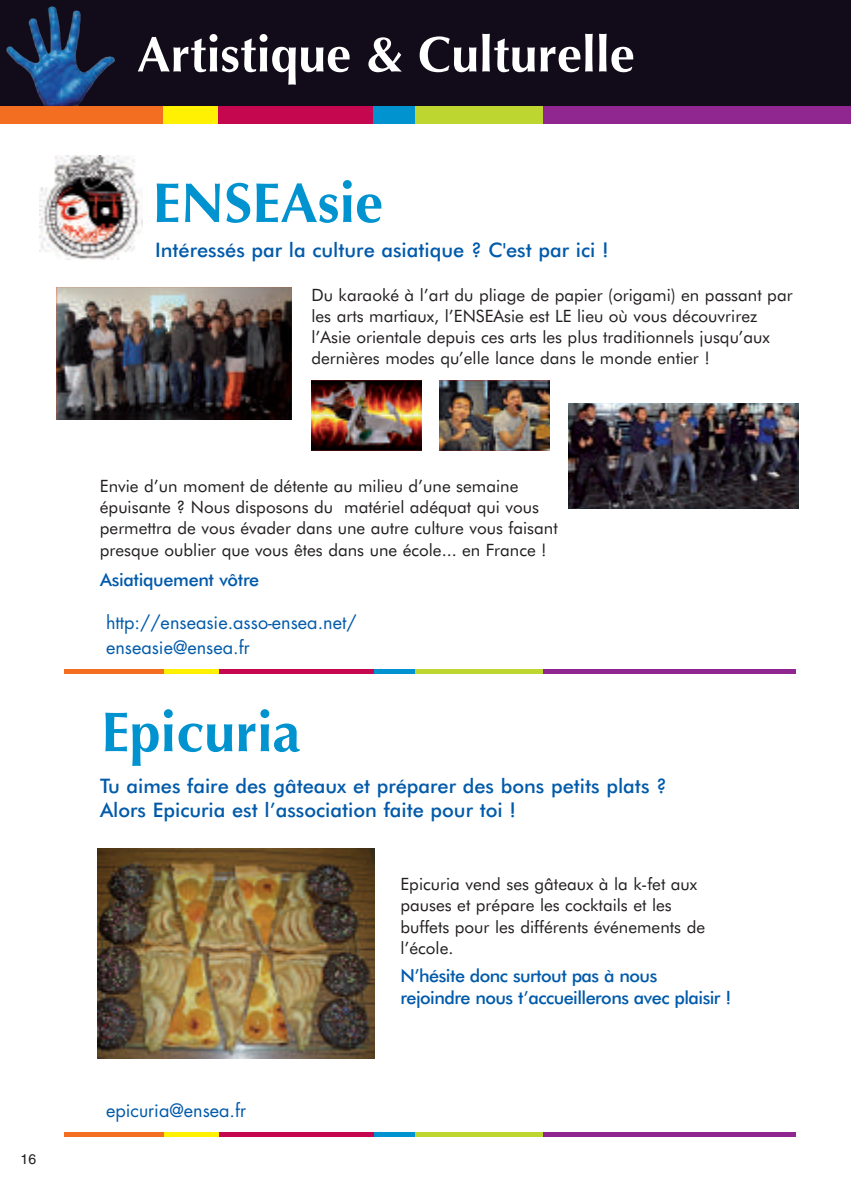
<style>
.page{position:relative;width:851px;height:1191px;background:#fff}
.page>*{position:absolute;margin:0;border:0;box-sizing:border-box;transform-origin:0 0}
.t1{font:700 56px "Optima";color:#0093d0}
.t2{font:700 50px "Optima";color:#fff}
.t3{font:500 20px/24px "Futura BT";color:#015aaa}
.t4{font:500 18px/21.6px "Futura BT";letter-spacing:-.03em;color:#015aaa}
.t5{font:18px "Futura";color:#015aaa}
.t6{font:17px/21.2px "Futura BT";color:#231f20}
.t7{font:14px "Helvetica";color:#231f20}
</style>
<div class="page">
<img style="left:57px;top:288px;width:234px;height:132px">
<img style="left:311px;top:380px;width:110px;height:70px">
<img style="left:439px;top:380px;width:110px;height:70px">
<img style="left:568px;top:403px;width:230px;height:106px">
<img style="left:98px;top:848px;width:276px;height:211px">
<div style="left:0;top:0;width:850px;height:113px;background:#120b19"></div>
<div style="left:0;top:106px;width:850px;height:18px;background:#90268f"></div>
<div style="left:0;top:106px;width:192px;height:18px;background:#f36e21"></div>
<div style="left:163px;top:106px;width:56px;height:18px;background:#fff101"></div>
<div style="left:370px;top:106px;width:46px;height:18px;background:#0093d0"></div>
<div style="left:415px;top:106px;width:127px;height:18px;background:#bed630"></div>
<div style="left:218px;top:106px;width:154px;height:18px;background:#c50750"></div>
<div style="left:64px;top:1132px;width:731px;height:5px;background:#90268f"></div>
<div style="left:64px;top:1132px;width:469px;height:5px;background:#f36e21"></div>
<div style="left:164px;top:1132px;width:55px;height:5px;background:#fff101"></div>
<div style="left:371px;top:1132px;width:46px;height:5px;background:#0093d0"></div>
<div style="left:415px;top:1132px;width:127px;height:5px;background:#bed630"></div>
<div style="left:219px;top:1132px;width:154px;height:5px;background:#c50750"></div>
<div style="left:64px;top:669px;width:731px;height:5px;background:#90268f"></div>
<div style="left:64px;top:669px;width:469px;height:5px;background:#f36e21"></div>
<div style="left:164px;top:669px;width:55px;height:5px;background:#fff101"></div>
<div style="left:371px;top:669px;width:46px;height:5px;background:#0093d0"></div>
<div style="left:415px;top:669px;width:127px;height:5px;background:#bed630"></div>
<div style="left:219px;top:669px;width:154px;height:5px;background:#c50750"></div>
<img style="left:39px;top:156px;width:103px;height:103px">
<p class="t7" style="left:21px;top:1153px;width:17px">16</p>
<h2 class="t2" style="left:137px;top:34px;width:499px">Artistique &amp; Culturelle</h2>
<h1 class="t1" style="left:153px;top:180px;width:232px">ENSEAsie</h1>
<p class="t3" style="left:155px;top:240px;width:455px">Intéressés par la culture asiatique ? C'est par ici !</p>
<p class="t6" style="left:311px;top:285px;width:482px">Du karaoké à l’art du pliage de papier (origami) en passant par les arts martiaux, l’ENSEAsie est LE lieu où vous découvrirez l’Asie orientale depuis ces arts les plus traditionnels jusqu’aux dernières modes qu’elle lance dans le monde entier !</p>
<p class="t6" style="left:100px;top:477px;width:459px">Envie d’un moment de détente au milieu d’une semaine épuisante ? Nous disposons du matériel adéquat qui vous permettra de vous évader dans une autre culture vous faisant presque oublier que vous êtes dans une école... en France !</p>
<p class="t4" style="left:100px;top:571px;width:161px">Asiatiquement vôtre</p>
<p class="t5" style="left:106px;top:614px;width:252px">http://enseasie.asso-ensea.net/</p>
<p class="t5" style="left:106px;top:639px;width:145px">enseasie@ensea.fr</p>
<h1 class="t1" style="left:101px;top:709px;width:201px">Epicuria</h1>
<p class="t3" style="left:100px;top:775px;width:568px">Tu aimes faire des gâteaux et préparer des bons petits plats ?<br>Alors Epicuria est l’association faite pour toi !</p>
<p class="t5" style="left:106px;top:1102px;width:142px">epicuria@ensea.fr</p>
<p class="t6" style="left:400px;top:875px;width:306px">Epicuria vend ses gâteaux à la k-fet aux pauses et prépare les cocktails et les buffets pour les différents événements de l’école.</p>
<p class="t4" style="left:400px;top:966px;width:332px">N’hésite donc surtout pas à nous rejoindre nous t’accueillerons avec plaisir !</p>
</div>
